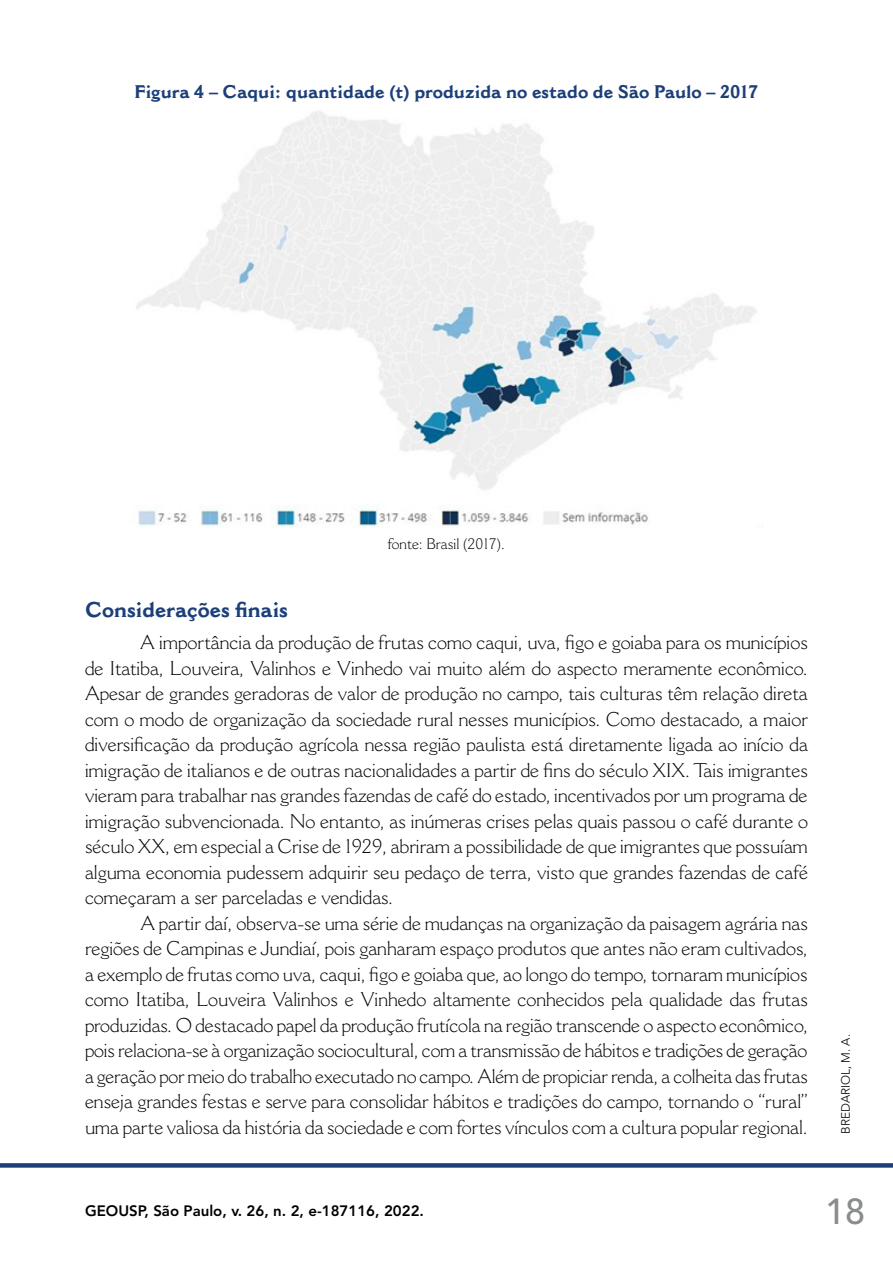
<style>
.page{position:relative;width:893px;height:1263px;background:#fff}
.page>*{position:absolute;margin:0;border:0;box-sizing:border-box;transform-origin:0 0}
.t1{font:500 36px "Avenir LT Std";color:#8a8c8e}
.t2{font:700 21px "Cantoria MT Std";color:#1c3f7a}
.t3{font:300 19.5px/25.5px "Cantoria MT Std";color:#000;text-align:justify}
.t4{font:700 18px "Cantoria MT Std";color:#1c3f7a}
.t5{font:800 15px "Avenir LT Std";color:#000}
.t6{font:300 15px "Cantoria MT Std";color:#000}
.t7{font:300 12px "Avenir LT Std";color:#000}
</style>
<div class="page">
<div style="left:0;top:1163px;width:893px;height:5px;background:#1c3f7a"></div>
<img style="left:136px;top:111px;width:621px;height:417px">
<p class="t4" style="left:134px;top:81px;width:626px">Figura 4 – Caqui: quantidade (t) produzida no estado de São Paulo – 2017</p>
<p class="t6" style="left:388px;top:535px;width:119px">fonte: Brasil (2017).</p>
<p class="t2" style="left:85px;top:597px;width:204px">Considerações finais</p>
<p class="t3" style="left:85px;top:630px;width:724px;text-indent:55px">A importância da produção de frutas como caqui, uva, figo e goiaba para os municípios de Itatiba, Louveira, Valinhos e Vinhedo vai muito além do aspecto meramente econômico.<br>Apesar de grandes geradoras de valor de produção no campo, tais culturas têm relação direta com o modo de organização da sociedade rural nesses municípios. Como destacado, a maior diversificação da produção agrícola nessa região paulista está diretamente ligada ao início da imigração de italianos e de outras nacionalidades a partir de fins do século XIX. Tais imigrantes vieram para trabalhar nas grandes fazendas de café do estado, incentivados por um programa de imigração subvencionada. No entanto, as inúmeras crises pelas quais passou o café durante o século XX, em especial a Crise de 1929, abriram a possibilidade de que imigrantes que possuíam alguma economia pudessem adquirir seu pedaço de terra, visto que grandes fazendas de café começaram a ser parceladas e vendidas.</p>
<p class="t3" style="left:85px;top:910px;width:726px;text-indent:55px">A partir daí, observa-se uma série de mudanças na organização da paisagem agrária nas regiões de Campinas e Jundiaí, pois ganharam espaço produtos que antes não eram cultivados, a exemplo de frutas como uva, caqui, figo e goiaba que, ao longo do tempo, tornaram municípios como Itatiba, Louveira Valinhos e Vinhedo altamente conhecidos pela qualidade das frutas produzidas. O destacado papel da produção frutícola na região transcende o aspecto econômico, pois relaciona-se à organização sociocultural, com a transmissão de hábitos e tradições de geração a geração por meio do trabalho executado no campo. Além de propiciar renda, a colheita das frutas enseja grandes festas e serve para consolidar hábitos e tradições do campo, tornando o “rural” uma parte valiosa da história da sociedade e com fortes vínculos com a cultura popular regional.</p>
<p class="t7" style="left:838px;top:1134px;width:101px;rotate:-90deg">BREDARIOL, M. A.</p>
<p class="t5" style="left:85px;top:1202px;width:340px">GEOUSP, São Paulo, v. 26, n. 2, e-187116, 2022.</p>
<h1 class="t1" style="left:825px;top:1191px;width:42px">18</h1>
</div>
